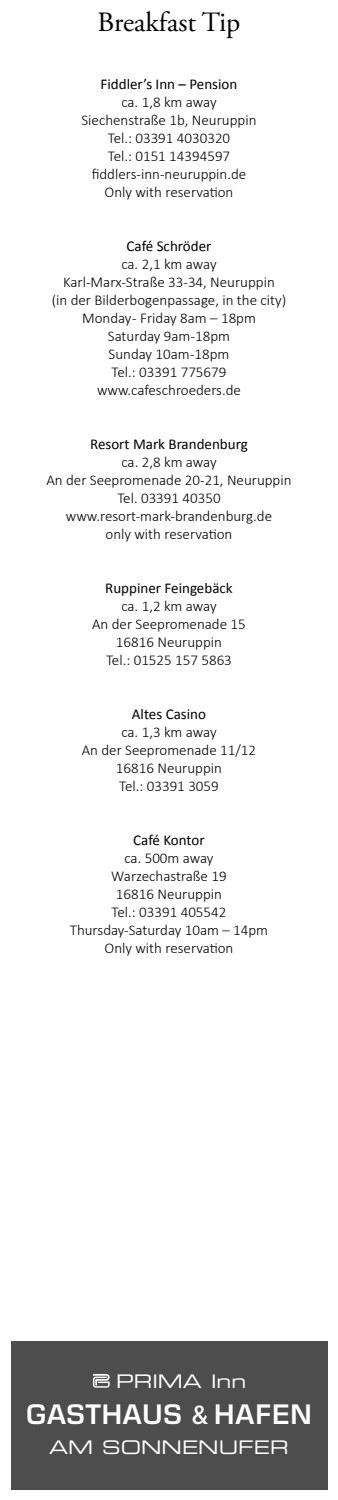
<style>
.page{position:relative;width:338px;height:1500px;background:#fff}
.page>*{position:absolute;margin:0;border:0;box-sizing:border-box;transform-origin:0 0}
.t1{font:27.9px "Adobe Garamond Pro";color:#000}
.t2{font:600 27.12px "Eurostile LT Pro";letter-spacing:.01em;color:#fff}
.t3{font:18.75px "Eurostile LTW03 Extended 2";color:#fff}
.t4{font:300 15px/18px "Calibri";color:#000;text-align:center}
.t5{font:15px "Calibri";color:#000}
.s1{font-family:"Formata";font-weight:400;font-size:26.91px}
</style>
<div class="page">
<div style="left:11px;top:1341px;width:316px;height:148px;background:#4d4d4d"></div>
<svg style="left:93px;top:1374px;width:16px;height:14px"></svg>
<h1 class="t1" style="left:97px;top:5px;width:144px">Breakfast Tip</h1>
<p class="t5" style="left:100px;top:73px;width:138px">Fiddler’s Inn – Pension</p>
<p class="t4" style="left:81px;top:93px;width:176px">ca. 1,8 km away<br>Siechenstraße 1b, Neuruppin<br>Tel.: 03391 4030320<br>Tel.: 0151 14394597 fiddlers-inn-neuruppin.de<br>Only with reservation</p>
<p class="t5" style="left:126px;top:235px;width:86px">Café Schröder</p>
<p class="t4" style="left:52px;top:255px;width:236px">ca. 2,1 km away<br>Karl-Marx-Straße 33-34, Neuruppin<br>(in der Bilderbogenpassage, in the city)<br>Monday - Friday 8am – 18pm<br>Saturday 9am-18pm<br>Sunday 10am-18pm<br>Tel.: 03391 775679 www.cafeschroeders.de</p>
<p class="t5" style="left:90px;top:433px;width:159px">Resort Mark Brandenburg</p>
<p class="t4" style="left:46px;top:453px;width:246px">ca. 2,8 km away<br>An der Seepromenade 20-21, Neuruppin<br>Tel. 03391 40350 www.resort-mark-brandenburg.de<br>only with reservation</p>
<p class="t5" style="left:105px;top:577px;width:129px">Ruppiner Feingebäck</p>
<p class="t4" style="left:92px;top:597px;width:155px">ca. 1,2 km away<br>An der Seepromenade 15<br>16816 Neuruppin<br>Tel.: 01525 157 5863</p>
<p class="t5" style="left:132px;top:703px;width:75px">Altes Casino</p>
<p class="t4" style="left:82px;top:723px;width:176px">ca. 1,3 km away<br>An der Seepromenade 11/12<br>16816 Neuruppin<br>Tel.: 03391 3059</p>
<p class="t5" style="left:133px;top:829px;width:73px">Café Kontor</p>
<p class="t4" style="left:70px;top:849px;width:200px">ca. 500m away<br>Warzechastraße 19<br>16816 Neuruppin<br>Tel.: 03391 405542<br>Thursday-Saturday 10am – 14pm<br>Only with reservation</p>
<p class="t3" style="left:116px;top:1368px;width:131px">PRIMA Inn</p>
<h2 class="t2" style="left:26px;top:1398px;width:287px">GASTHAUS <span class="s1">&amp;</span> HAFEN</h2>
<p class="t3" style="left:49px;top:1434px;width:241px">AM SONNENUFER</p>
</div>
